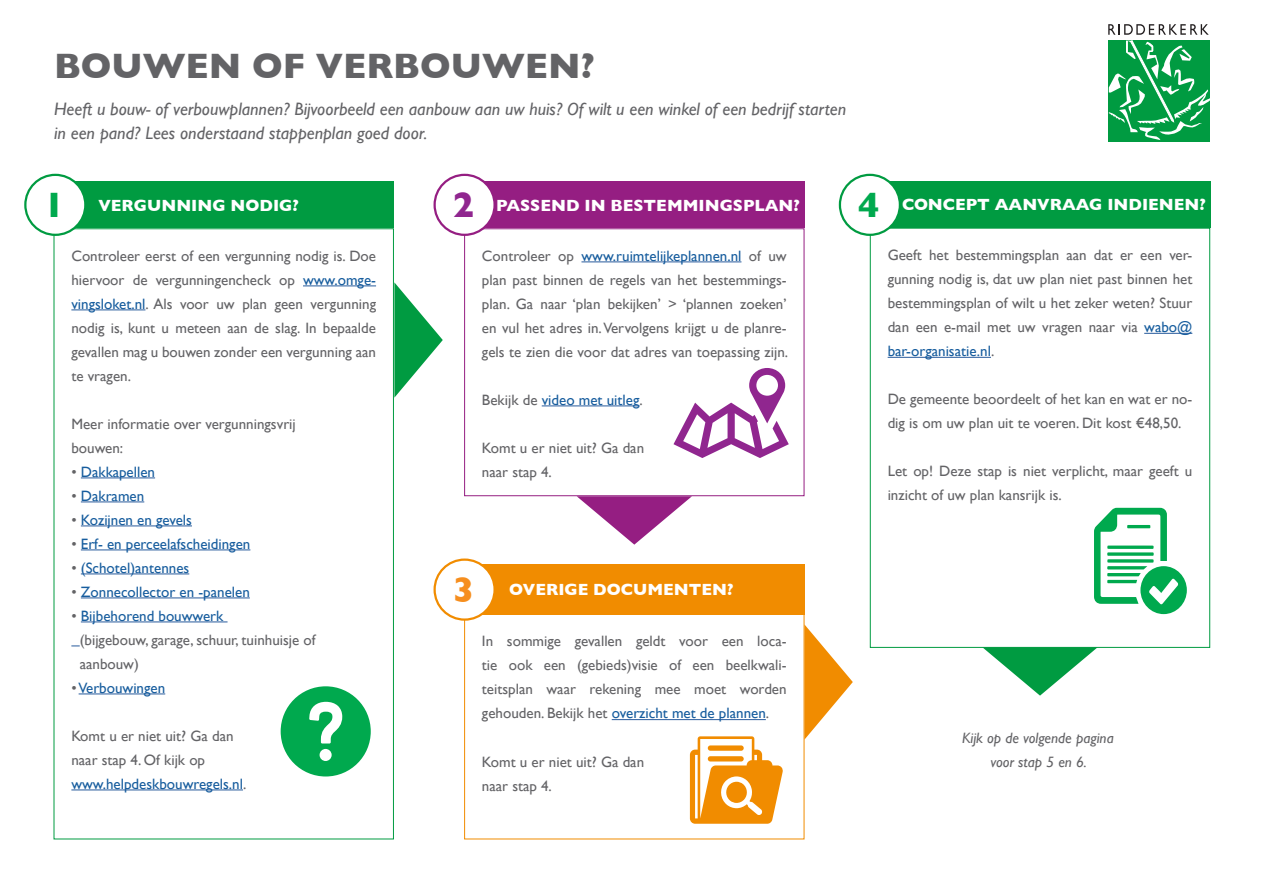
<style>
.page{position:relative;width:1263px;height:893px;background:#fff}
.page>*{position:absolute;margin:0;border:0;box-sizing:border-box;transform-origin:0 0}
.t1{font:700 36px "Gill Sans";color:#636366}
.t2{font:700 36px "Gill Sans";color:#00a94e}
.t3{font:700 36px "Gill Sans";color:#90268f}
.t4{font:700 36px "Gill Sans";color:#f68e1e}
.t5{font:italic 18px/24px "Gill Sans";color:#636366}
.t6{font:700 16.5px "Gill Sans";color:#fff}
.t7{font:15px/24px "Gill Sans";color:#636366}
.t8{font:15px "Gill Sans";color:#175d9e}
.t9{font:italic 15px "Gill Sans";color:#636366}
.s1{color:#951e82}
.s2{color:#175d9e}
.s3{color:#636366}
.s4{color:#009b41}
.s5{color:#f18c00}
</style>
<div class="page">
<svg style="left:577px;top:496px;width:115px;height:49px"></svg>
<svg style="left:281px;top:686px;width:90px;height:90px"></svg>
<svg style="left:394px;top:282px;width:49px;height:116px"></svg>
<svg style="left:673px;top:368px;width:116px;height:90px"></svg>
<svg style="left:804px;top:624px;width:49px;height:116px"></svg>
<svg style="left:690px;top:736px;width:93px;height:88px"></svg>
<svg style="left:1094px;top:508px;width:93px;height:106px"></svg>
<svg style="left:983px;top:648px;width:114px;height:48px"></svg>
<svg style="left:1108px;top:24px;width:102px;height:116px"></svg>
<div style="left:54px;top:181px;width:340px;height:47px;background:#009b41"></div>
<hr style="left:303px;top:286px;width:73px;height:1px;background:#285b9c">
<hr style="left:71px;top:310px;width:74px;height:1px;background:#285b9c">
<hr style="left:81px;top:478px;width:74px;height:1px;background:#285b9c">
<hr style="left:81px;top:502px;width:63px;height:1px;background:#285b9c">
<hr style="left:81px;top:526px;width:111px;height:1px;background:#285b9c">
<hr style="left:81px;top:550px;width:169px;height:1px;background:#285b9c">
<hr style="left:81px;top:574px;width:108px;height:1px;background:#285b9c">
<hr style="left:81px;top:598px;width:169px;height:1px;background:#285b9c">
<hr style="left:81px;top:622px;width:147px;height:1px;background:#285b9c">
<hr style="left:79px;top:694px;width:86px;height:1px;background:#285b9c">
<hr style="left:71px;top:790px;width:172px;height:1px;background:#285b9c">
<div style="left:25px;top:175px;width:60px;height:60px;background:#fff;border-radius:50%"></div>
<div style="left:24px;top:174px;width:62px;height:62px;border:2px solid #009b41;border-radius:50%"></div>
<div style="left:464px;top:181px;width:340px;height:47px;background:#951e82"></div>
<hr style="left:581px;top:262px;width:160px;height:1px;background:#285b9c">
<hr style="left:542px;top:406px;width:97px;height:1px;background:#285b9c">
<div style="left:464px;top:228px;width:340px;height:268px;border:1px solid #951e82"></div>
<div style="left:435px;top:175px;width:60px;height:60px;background:#fff;border-radius:50%"></div>
<div style="left:433px;top:174px;width:63px;height:62px;border:2px solid #951e82;border-radius:50%"></div>
<div style="left:464px;top:565px;width:340px;height:50px;background:#f18c00"></div>
<hr style="left:612px;top:719px;width:154px;height:1px;background:#285b9c">
<div style="left:464px;top:614px;width:340px;height:225px;border:1px solid #f18c00"></div>
<div style="left:435px;top:560px;width:60px;height:60px;background:#fff;border-radius:50%"></div>
<div style="left:433px;top:558px;width:63px;height:63px;border:2px solid #f18c00;border-radius:50%"></div>
<div style="left:870px;top:181px;width:340px;height:47px;background:#009b41"></div>
<hr style="left:1144px;top:333px;width:48px;height:1px;background:#285b9c">
<hr style="left:888px;top:357px;width:103px;height:1px;background:#285b9c">
<div style="left:870px;top:228px;width:340px;height:420px;border:1px solid #009b41"></div>
<div style="left:840px;top:175px;width:60px;height:60px;background:#fff;border-radius:50%"></div>
<div style="left:839px;top:174px;width:62px;height:62px;border:2px solid #009b41;border-radius:50%"></div>
<h1 class="t1" style="left:54px;top:38px;width:542px">BOUWEN OF VERBOUWEN?</h1>
<p class="t5" style="left:54px;top:97px;width:794px">Heeft u bouw- of verbouwplannen? Bijvoorbeeld een aanbouw aan uw huis? Of wilt u een winkel of een bedrijf starten in een pand? Lees onderstaand stappenplan goed door.</p>
<h1 class="t3" style="left:453px;top:176px;width:23px">2</h1>
<h1 class="t2" style="left:44px;top:176px;width:23px">1</h1>
<h2 class="t6" style="left:477px;top:192px;width:324px"><span class="s1">2.</span> PASSEND IN BESTEMMINGSPLAN?</h2>
<p class="t7" style="left:482px;top:244px;width:308px;text-align:justify">Controleer op <span class="s2">www.ruimtelijkeplannen.nl</span> of uw plan past binnen de regels van het bestemmings&shy;plan. Ga naar ‘plan bekijken’ &gt; ‘plannen zoeken’ en vul het adres in. Vervolgens krijgt u de planre&shy;gels te zien die voor dat adres van toepassing zijn.</p>
<p class="t8" style="left:482px;top:391px;width:162px"><span class="s3">Bekijk de</span> video met uitleg<span class="s3">.</span></p>
<p class="t7" style="left:482px;top:436px;width:164px">Komt u er niet uit? Ga dan naar stap 4.</p>
<h2 class="t6" style="left:79px;top:192px;width:221px"><span class="s4">1.</span> VERGUNNING NODIG?</h2>
<p class="t7" style="left:71px;top:244px;width:306px;text-align:justify">Controleer eerst of een vergunning nodig is. Doe hiervoor de vergunningencheck op <span class="s2">www.omge&shy;vingsloket.nl</span>. Als voor uw plan geen vergunning nodig is, kunt u meteen aan de slag. In bepaalde gevallen mag u bouwen zonder een vergunning aan te vragen.</p>
<p class="t7" style="left:71px;top:412px;width:226px">Meer informatie over vergunningsvrij bouwen:</p>
<p class="t8" style="left:71px;top:463px;width:85px"><span class="s3">•</span> Dakkapellen</p>
<p class="t8" style="left:71px;top:487px;width:74px"><span class="s3">•</span> Dakramen</p>
<p class="t8" style="left:71px;top:511px;width:122px"><span class="s3">•</span> Kozijnen en gevels</p>
<p class="t8" style="left:71px;top:535px;width:181px"><span class="s3">•</span> Erf- en perceelafscheidingen</p>
<p class="t8" style="left:71px;top:559px;width:119px"><span class="s3">•</span> (Schotel)antennes</p>
<p class="t8" style="left:71px;top:583px;width:180px"><span class="s3">•</span> Zonnecollector en -panelen</p>
<p class="t7" style="left:80px;top:604px;width:237px;text-indent:-8px">• <span class="s2">Bijbehorend bouwwerk<br></span>(bijgebouw, garage, schuur, tuinhuisje of aanbouw)</p>
<p class="t8" style="left:71px;top:679px;width:95px"><span class="s3">•</span> Verbouwingen</p>
<p class="t7" style="left:71px;top:724px;width:176px">Komt u er niet uit? Ga dan naar stap 4. Of kijk op <span class="s2">www.helpdeskbouwregels.nl</span>.</p>
<h1 class="t4" style="left:453px;top:561px;width:23px">3</h1>
<h2 class="t6" style="left:490px;top:577px;width:245px"><span class="s5">3.</span> OVERIGE DOCUMENTEN?</h2>
<p class="t7" style="left:482px;top:629px;width:306px;text-align:justify">In sommige gevallen geldt voor een loca&shy;tie ook een (gebieds)visie of een beelkwali&shy;teitsplan waar rekening mee moet worden gehouden. Bekijk het <span class="s2">overzicht met de plannen</span>.</p>
<p class="t7" style="left:482px;top:749px;width:164px">Komt u er niet uit? Ga dan naar stap 4.</p>
<h1 class="t2" style="left:858px;top:176px;width:23px">4</h1>
<h2 class="t6" style="left:883px;top:192px;width:325px"><span class="s4">4.</span> CONCEPT AANVRAAG INDIENEN?</h2>
<p class="t7" style="left:888px;top:243px;width:306px;text-align:justify">Geeft het bestemmingsplan aan dat er een ver&shy;gunning nodig is, dat uw plan niet past binnen het bestemmingsplan of wilt u het zeker weten? Stuur dan een e-mail met uw vragen naar via <span class="s2">wabo@ bar-organisatie.nl</span>.</p>
<p class="t7" style="left:888px;top:387px;width:306px">De gemeente beoordeelt of het kan en wat er no&shy;dig is om uw plan uit te voeren. Dit kost €48,50.</p>
<p class="t7" style="left:888px;top:459px;width:306px">Let op! Deze stap is niet verplicht, maar geeft u inzicht of uw plan kansrijk is.</p>
<p class="t9" style="left:962px;top:729px;width:153px">Kijk op de volgende pagina</p>
<p class="t9" style="left:990px;top:753px;width:98px">voor stap 5 en 6.</p>
</div>
